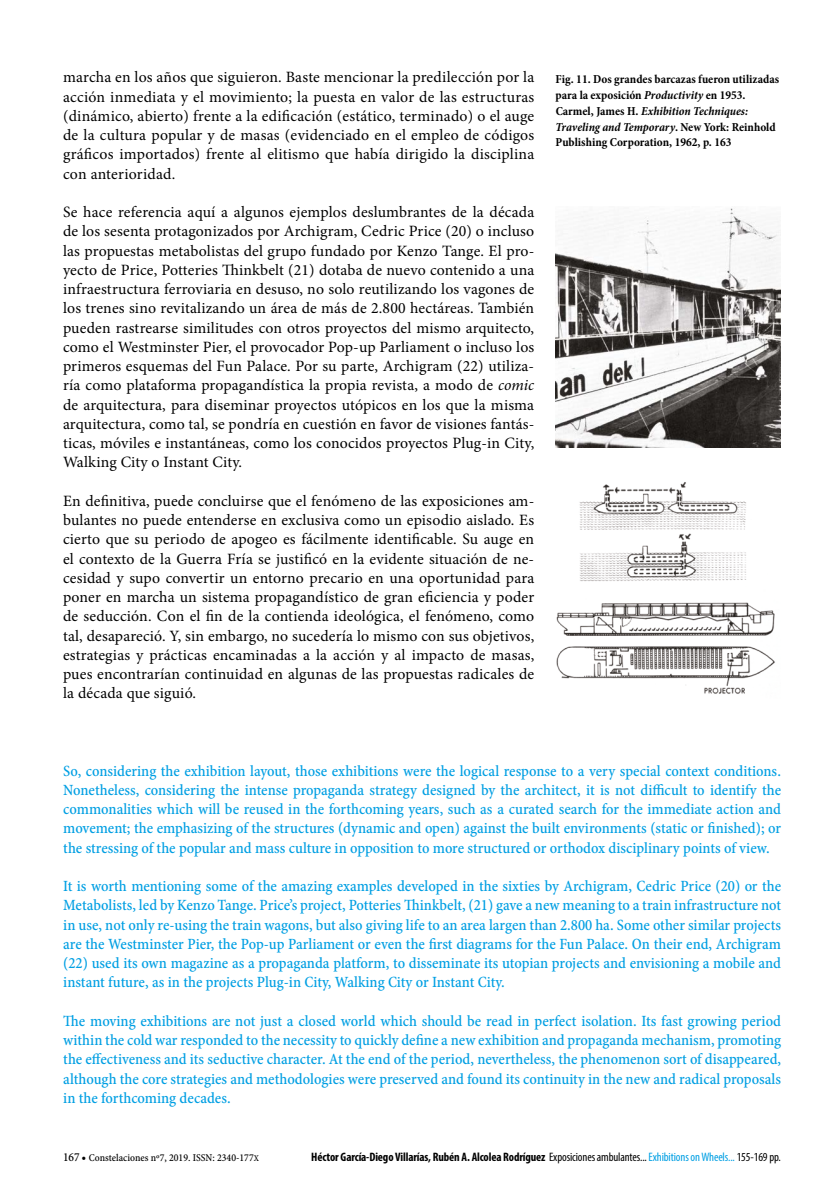
<style>
.page{position:relative;width:834px;height:1191px;background:#fff}
.page>*{position:absolute;margin:0;border:0;box-sizing:border-box;transform-origin:0 0}
.t1{font:15.75px/19.2px "Minion Pro";letter-spacing:.01em;color:#000;text-align:justify}
.t2{font:15.75px/19.2px "Minion Pro Medium Cn Capt";color:#009fe3;text-align:justify}
.t3{font:700 condensed 12.25px/15.8px "Minion Pro";color:#000}
.t4{font:700 condensed 12.25px "Myriad Pro";letter-spacing:-.01em;color:#000}
.t5{font:10.5px "Minion Pro Medium Cn Capt";color:#000}
.s1{font-style:italic}
.s2{font-size:12.25px}
.s3{font-size:8.75px}
.s4{font-weight:400}
.s5{font-weight:400;color:#009fe3}
</style>
<div class="page">
<img style="left:556px;top:482px;width:219px;height:212px">
<img style="left:555px;top:208px;width:225px;height:239px">
<p class="t1" style="left:63px;top:68px;width:472px">marcha en los años que siguieron. Baste mencionar la predilección por la acción inmediata y el movimiento; la puesta en valor de las estructuras (dinámico, abierto) frente a la edificación (estático, terminado) o el auge de la cultura popular y de masas (evidenciado en el empleo de códigos gráficos importados) frente al elitismo que había dirigido la disciplina con anterioridad.</p>
<p class="t1" style="left:63px;top:202px;width:472px">Se hace referencia aquí a algunos ejemplos deslumbrantes de la década de los sesenta protagonizados por Archigram, Cedric Price (20) o incluso las propuestas metabolistas del grupo fundado por Kenzo Tange. El pro&shy;yecto de Price, Potteries Thinkbelt (21) dotaba de nuevo contenido a una infraestructura ferroviaria en desuso, no solo reutilizando los vagones de los trenes sino revitalizando un área de más de 2.800 hectáreas. También pueden rastrearse similitudes con otros proyectos del mismo arquitecto, como el Westminster Pier, el provocador Pop-up Parliament o incluso los primeros esquemas del Fun Palace. Por su parte, Archigram (22) utiliza&shy;ría como plataforma propagandística la propia revista, a modo de <span class="s1">comic </span>de arquitectura, para diseminar proyectos utópicos en los que la misma arquitectura, como tal, se pondría en cuestión en favor de visiones fantás&shy;ticas, móviles e instantáneas, como los conocidos proyectos Plug-in City, Walking City o Instant City.</p>
<p class="t1" style="left:63px;top:491px;width:472px">En definitiva, puede concluirse que el fenómeno de las exposiciones am&shy;bulantes no puede entenderse en exclusiva como un episodio aislado. Es cierto que su periodo de apogeo es fácilmente identificable. Su auge en el contexto de la Guerra Fría se justificó en la evidente situación de ne&shy;cesidad y supo convertir un entorno precario en una oportunidad para poner en marcha un sistema propagandístico de gran eficiencia y poder de seducción. Con el fin de la contienda ideológica, el fenómeno, como tal, desapareció. Y, sin embargo, no sucedería lo mismo con sus objetivos, estrategias y prácticas encaminadas a la acción y al impacto de masas, pues encontrarían continuidad en algunas de las propuestas radicales de la década que siguió.</p>
<p class="t3" style="left:555px;top:71px;width:225px">Fig. 11. Dos grandes barcazas fueron utilizadas para la exposición <span class="s1">Productivity</span> en 1953.<br>Carmel, James H. <span class="s1">Exhibition Techniques:<br>Traveling and Temporary</span>. New York: Reinhold Publishing Corporation, 1962, p. 163</p>
<p class="t2" style="left:63px;top:761px;width:719px">So, considering the exhibition layout, those exhibitions were the logical response to a very special context conditions.<br>Nonetheless, considering the intense propaganda strategy designed by the architect, it is not difficult to identify the commonalities which will be reused in the forthcoming years, such as a curated search for the immediate action and movement; the emphasizing of the structures (dynamic and open) against the built environments (static or finished); or the stressing of the popular and mass culture in opposition to more structured or orthodox disciplinary points of view.</p>
<p class="t2" style="left:63px;top:876px;width:719px">It is worth mentioning some of the amazing examples developed in the sixties by Archigram, Cedric Price (20) or the Metabolists, led by Kenzo Tange. Price’s project, Potteries Thinkbelt, (21) gave a new meaning to a train infrastructure not in use, not only re-using the train wagons, but also giving life to an area largen than 2.800 ha. Some other similar projects are the Westminster Pier, the Pop-up Parliament or even the first diagrams for the Fun Palace. On their end, Archigram (22) used its own magazine as a propaganda platform, to disseminate its utopian projects and envisioning a mobile and instant future, as in the projects Plug-in City, Walking City or Instant City.</p>
<p class="t2" style="left:63px;top:1011px;width:719px">The moving exhibitions are not just a closed world which should be read in perfect isolation. Its fast growing period within the cold war responded to the necessity to quickly define a new exhibition and propaganda mechanism, promoting the effectiveness and its seductive character. At the end of the period, nevertheless, the phenomenon sort of disappeared, although the core strategies and methodologies were preserved and found its continuity in the new and radical proposals in the forthcoming decades.</p>
<p class="t5" style="left:63px;top:1150px;width:197px"><span class="s2">167 •</span> Constelaciones nº7, 2019. ISSN: 2340-177<span class="s3">X</span></p>
<p class="t4" style="left:311px;top:1149px;width:471px">Héctor García-Diego Villarías, Rubén A. Alcolea Rodríguez <span class="s4">Exposiciones ambulantes...</span> <span class="s5">Exhibitions on Wheels...</span> <span class="s4">155-169 pp.</span></p>
</div>
